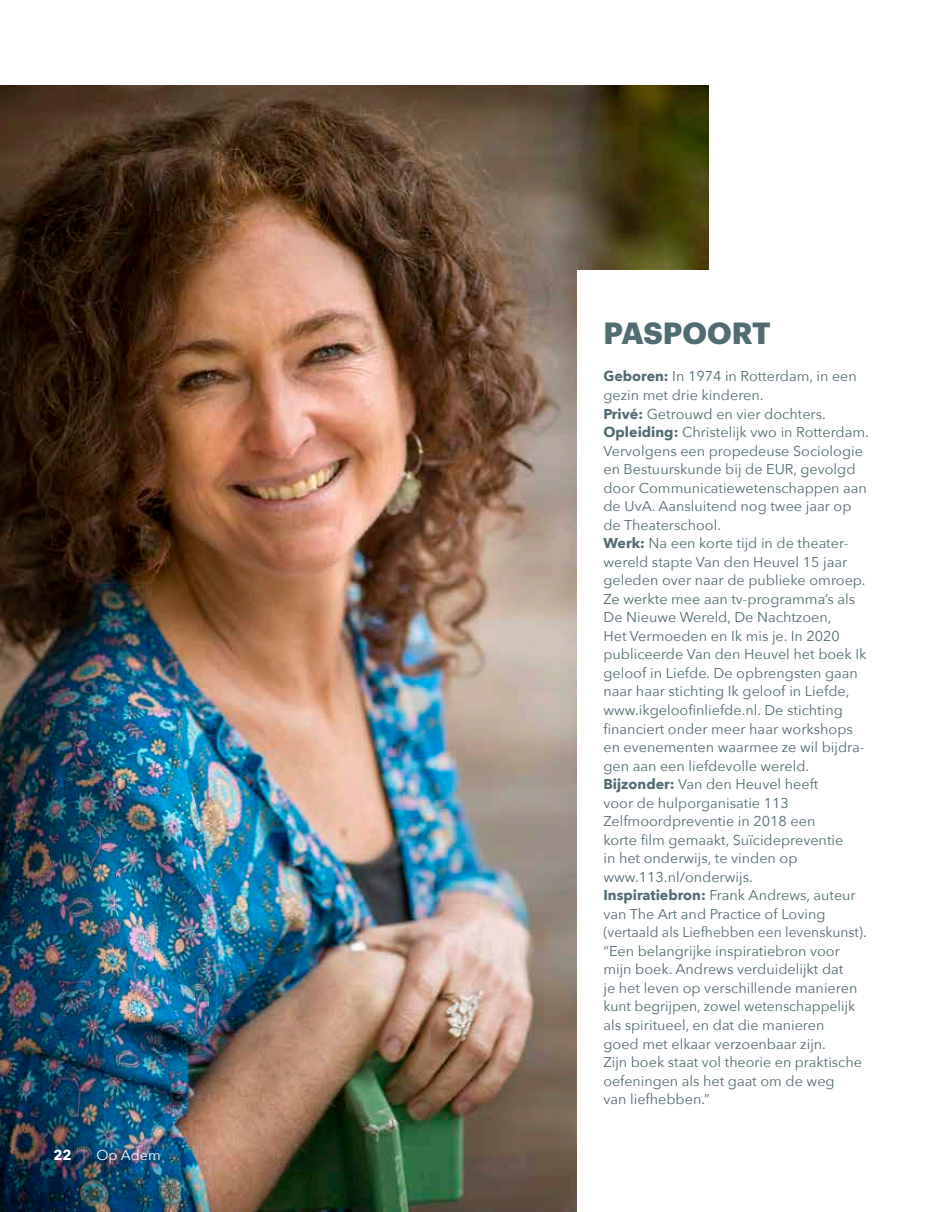
<style>
.page{position:relative;width:936px;height:1212px;background:#fff}
.page>*{position:absolute;margin:0;border:0;box-sizing:border-box;transform-origin:0 0}
.t1{font:700 30px "Graphik";color:#516c71}
.t2{font:14.25px/18.6px "Avenir Next";color:#516c71}
.t3{font:14.25px "Avenir Next";color:#fff}
.s1{font-weight:700}
.s2{font-weight:200}
</style>
<div class="page">
<img style="left:0;top:85px;width:708px;height:1127px">
<div style="left:578px;top:270px;width:357px;height:942px;background:#fff"></div>
<p class="t3" style="left:53px;top:1143px;width:109px"><span class="s1">22</span> <span class="s2">|</span> Op Adem</p>
<h1 class="t1" style="left:603px;top:310px;width:169px">PASPOORT</h1>
<p class="t2" style="left:603px;top:367px;width:267px"><span class="s1">Geboren:</span> In 1974 in Rotterdam, in een gezin met drie kinderen.<br><span class="s1">Privé:</span> Getrouwd en vier dochters.<br><span class="s1">Opleiding:</span> Christelijk vwo in Rotterdam.<br>Vervolgens een propedeuse Sociologie en Bestuurskunde bij de EUR, gevolgd door Communicatiewetenschappen aan de UvA. Aansluitend nog twee jaar op de Theaterschool.<br><span class="s1">Werk:</span> Na een korte tijd in de theater&shy;wereld stapte Van den Heuvel 15 jaar geleden over naar de publieke omroep.<br>Ze werkte mee aan tv-programma’s als De Nieuwe Wereld, De Nachtzoen,<br>Het Vermoeden en Ik mis je. In 2020 publiceerde Van den Heuvel het boek Ik geloof in Liefde. De opbrengsten gaan naar haar stichting Ik geloof in Liefde, www.ikgeloofinliefde.nl. De stichting financiert onder meer haar workshops en evenementen waarmee ze wil bijdra&shy;gen aan een liefdevolle wereld.<br><span class="s1">Bijzonder:</span> Van den Heuvel heeft<br>voor de hulporganisatie 113<br>Zelfmoordpreventie in 2018 een<br>korte film gemaakt, Suïcidepreventie<br>in het onderwijs, te vinden op www.113.nl/onderwijs.<br><span class="s1">Inspiratiebron:</span> Frank Andrews, auteur van The Art and Practice of Loving (vertaald als Liefhebben een levenskunst). “Een belangrijke inspiratiebron voor mijn boek. Andrews verduidelijkt dat<br>je het leven op verschillende manieren kunt begrijpen, zowel wetenschappelijk als spiritueel, en dat die manieren<br>goed met elkaar verzoenbaar zijn.<br>Zijn boek staat vol theorie en praktische oefeningen als het gaat om de weg<br>van liefhebben.”</p>
</div>
